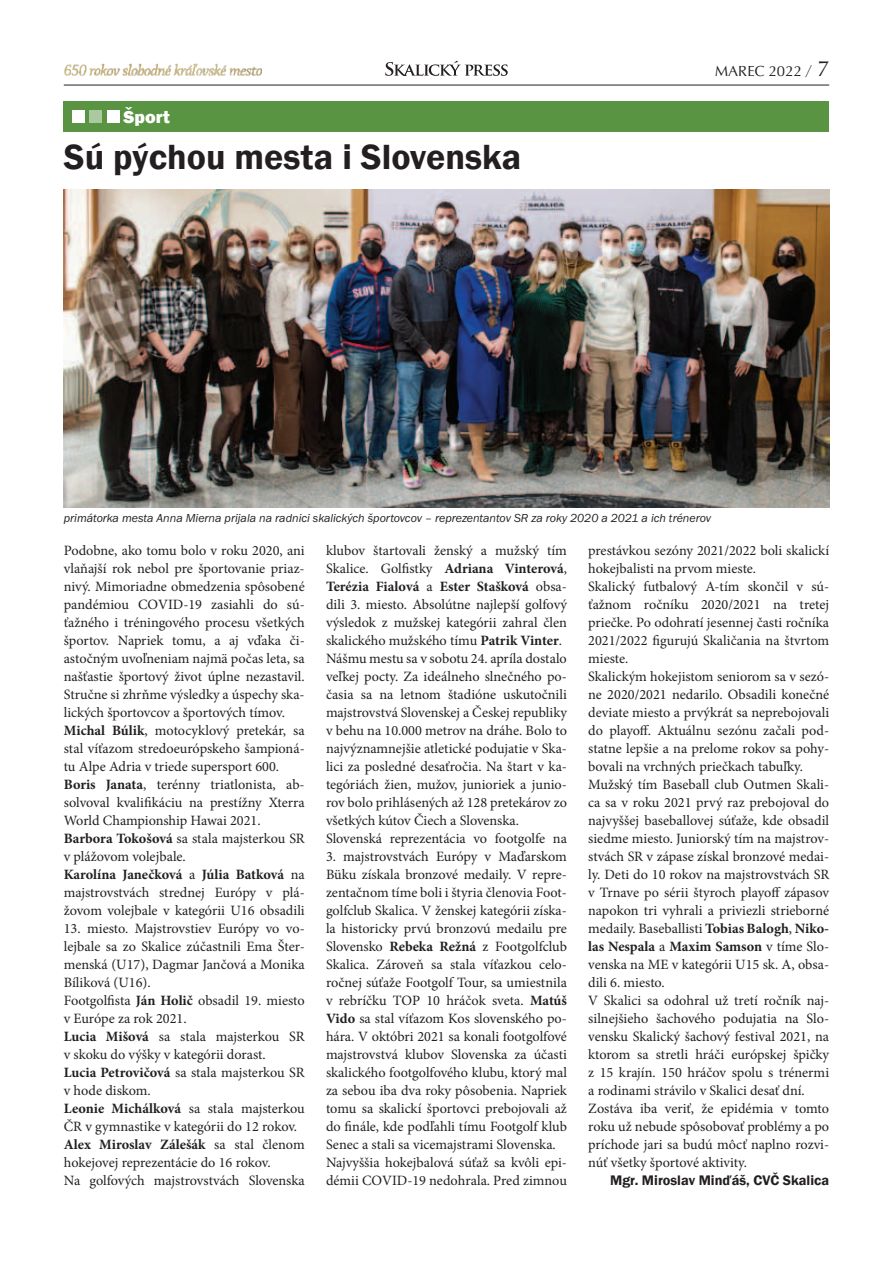
<style>
.page{position:relative;width:893px;height:1263px;background:#fff}
.page>*{position:absolute;margin:0;border:0;box-sizing:border-box;transform-origin:0 0}
.t1{font:600 36px "Franklin Gothic";color:#231f20}
.t2{font:800 18px "Franklin Gothic";color:#fff}
.t3{font:15px "Classico URWTOT";color:#231f20}
.t4{font:14.25px/18px "Minion Pro";color:#231f20}
.t5{font:600 14.25px "Franklin Gothic";color:#231f20}
.t6{font:12px "Franklin Got Itc TOT Boo Ita";color:#231f20}
.s1{font-size:22.5px}
.s2{font-weight:700}
</style>
<div class="page">
<hr style="left:64px;top:85px;width:765px;height:1px;background:#231f20">
<svg style="left:385px;top:61px;width:123px;height:15px"></svg>
<img style="left:64px;top:64px;width:198px;height:12px">
<img style="left:64px;top:189px;width:765px;height:319px">
<div style="left:64px;top:101px;width:765px;height:31px;background:#589442"></div>
<div style="left:72px;top:111px;width:12px;height:12px;background:#fff"></div>
<div style="left:90px;top:111px;width:12px;height:12px;background:#abc9a0"></div>
<div style="left:107px;top:111px;width:12px;height:12px;background:#fff"></div>
<p class="t2" style="left:124px;top:105px;width:48px">Šport</p>
<h1 class="t1" style="left:64px;top:135px;width:459px">Sú pýchou mesta i Slovenska</h1>
<p class="t3" style="left:715px;top:61px;width:116px">MAREC 2022 / <span class="s1">7</span></p>
<p class="t6" style="left:64px;top:511px;width:649px">primátorka mesta Anna Mierna prijala na radnici skalických športovcov – reprezentantov SR za roky 2020 a 2021 a ich trénerov</p>
<p class="t4" style="left:64px;top:541px;width:242px">Podobne, ako tomu bolo v roku 2020, ani vlaňajší rok nebol pre športovanie priaz&shy;nivý. Mimoriadne obmedzenia spôsobené pandémiou COVID-19 zasiahli do sú&shy;ťažného i tréningového procesu všetkých športov. Napriek tomu, a aj vďaka či&shy;astočným uvoľneniam najmä počas leta, sa našťastie športový život úplne nezastavil.<br>Stručne si zhrňme výsledky a úspechy ska&shy;lických športovcov a športových tímov.<br><span class="s2">Michal Búlik</span>, motocyklový pretekár, sa stal víťazom stredoeurópskeho šampioná&shy;tu Alpe Adria v triede supersport 600.<br><span class="s2">Boris Janata</span>, terénny triatlonista, ab&shy;solvoval kvalifikáciu na prestížny Xterra World Championship Hawai 2021.<br><span class="s2">Barbora Tokošová</span> sa stala majsterkou SR v plážovom volejbale.<br><span class="s2">Karolína Janečková</span> a <span class="s2">Júlia Batková</span> na majstrovstvách strednej Európy v plá&shy;žovom volejbale v kategórii U16 obsadili</p>
<p class="t4" style="left:64px;top:919px;width:242px">13. miesto. Majstrovstiev Európy vo vo&shy;lejbale sa zo Skalice zúčastnili Ema Šter&shy;menská (U17), Dagmar Jančová a Monika Bíliková (U16).<br>Footgolfista <span class="s2">Ján Holič</span> obsadil 19. miesto v Európe za rok 2021.<br><span class="s2">Lucia Mišová</span> sa stala majsterkou SR v skoku do výšky v kategórii dorast.<br><span class="s2">Lucia Petrovičová</span> sa stala majsterkou SR v hode diskom.<br><span class="s2">Leonie Michálková</span> sa stala majsterkou ČR v gymnastike v kategórii do 12 rokov.<br><span class="s2">Alex Miroslav Zálešák</span> sa stal členom hokejovej reprezentácie do 16 rokov.<br>Na golfových majstrovstvách Slovenska</p>
<p class="t4" style="left:326px;top:541px;width:242px">klubov štartovali ženský a mužský tím Skalice. Golfistky <span class="s2">Adriana Vinterová</span>, <span class="s2">Terézia Fialová</span> a <span class="s2">Ester Stašková</span> obsa&shy;dili 3. miesto. Absolútne najlepší golfový výsledok z mužskej kategórii zahral člen skalického mužského tímu <span class="s2">Patrik Vinter</span>.<br>Nášmu mestu sa v sobotu 24. apríla dostalo veľkej pocty. Za ideálneho slnečného po&shy;časia sa na letnom štadióne uskutočnili majstrovstvá Slovenskej a Českej republiky v behu na 10.000 metrov na dráhe. Bolo to najvýznamnejšie atletické podujatie v Ska&shy;lici za posledné desaťročia. Na štart v ka&shy;tegóriách žien, mužov, junioriek a junio&shy;rov bolo prihlásených až 128 pretekárov zo všetkých kútov Čiech a Slovenska.<br>Slovenská reprezentácia vo footgolfe na</p>
<p class="t4" style="left:326px;top:847px;width:242px">3. majstrovstvách Európy v Maďarskom Büku získala bronzové medaily. V repre&shy;zentačnom tíme boli i štyria členovia Foot&shy;golfclub Skalica. V ženskej kategórii získa&shy;la historicky prvú bronzovú medailu pre Slovensko <span class="s2">Rebeka Režná</span> z Footgolfclub Skalica. Zároveň sa stala víťazkou celo&shy;ročnej súťaže Footgolf Tour, sa umiestnila v rebríčku TOP 10 hráčok sveta. <span class="s2">Matúš Vido</span> sa stal víťazom Kos slovenského po&shy;hára. V októbri 2021 sa konali footgolfové majstrovstvá klubov Slovenska za účasti skalického footgolfového klubu, ktorý mal za sebou iba dva roky pôsobenia. Napriek tomu sa skalickí športovci prebojovali až do finále, kde podľahli tímu Footgolf klub Senec a stali sa vicemajstrami Slovenska.<br>Najvyššia hokejbalová súťaž sa kvôli epi&shy;démii COVID-19 nedohrala. Pred zimnou</p>
<p class="t4" style="left:588px;top:541px;width:242px">prestávkou sezóny 2021/2022 boli skalickí hokejbalisti na prvom mieste.<br>Skalický futbalový A-tím skončil v sú&shy;ťažnom ročníku 2020/2021 na tretej priečke. Po odohratí jesennej časti ročníka 2021/2022 figurujú Skaličania na štvrtom mieste.<br>Skalickým hokejistom seniorom sa v sezó&shy;ne 2020/2021 nedarilo. Obsadili konečné deviate miesto a prvýkrát sa neprebojovali do playoff. Aktuálnu sezónu začali pod&shy;statne lepšie a na prelome rokov sa pohy&shy;bovali na vrchných priečkach tabuľky.<br>Mužský tím Baseball club Outmen Skali&shy;ca sa v roku 2021 prvý raz prebojoval do najvyššej baseballovej súťaže, kde obsadil siedme miesto. Juniorský tím na majstrov&shy;stvách SR v zápase získal bronzové medai&shy;ly. Deti do 10 rokov na majstrovstvách SR v Trnave po sérii štyroch playoff zápasov napokon tri vyhrali a priviezli strieborné medaily. Baseballisti <span class="s2">Tobias Balogh</span>, <span class="s2">Niko&shy;las Nespala</span> a <span class="s2">Maxim Samson</span> v tíme Slo&shy;venska na ME v kategórii U15 sk. A, obsa&shy;dili 6. miesto.<br>V Skalici sa odohral už tretí ročník naj&shy;silnejšieho šachového podujatia na Slo&shy;vensku Skalický šachový festival 2021, na ktorom sa stretli hráči európskej špičky z 15 krajín. 150 hráčov spolu s trénermi a rodinami strávilo v Skalici desať dní.<br>Zostáva iba veriť, že epidémia v tomto roku už nebude spôsobovať problémy a po príchode jari sa budú môcť naplno rozvi&shy;núť všetky športové aktivity.</p>
<p class="t5" style="left:610px;top:1171px;width:221px">Mgr. Miroslav Minďáš, CVČ Skalica</p>
</div>
